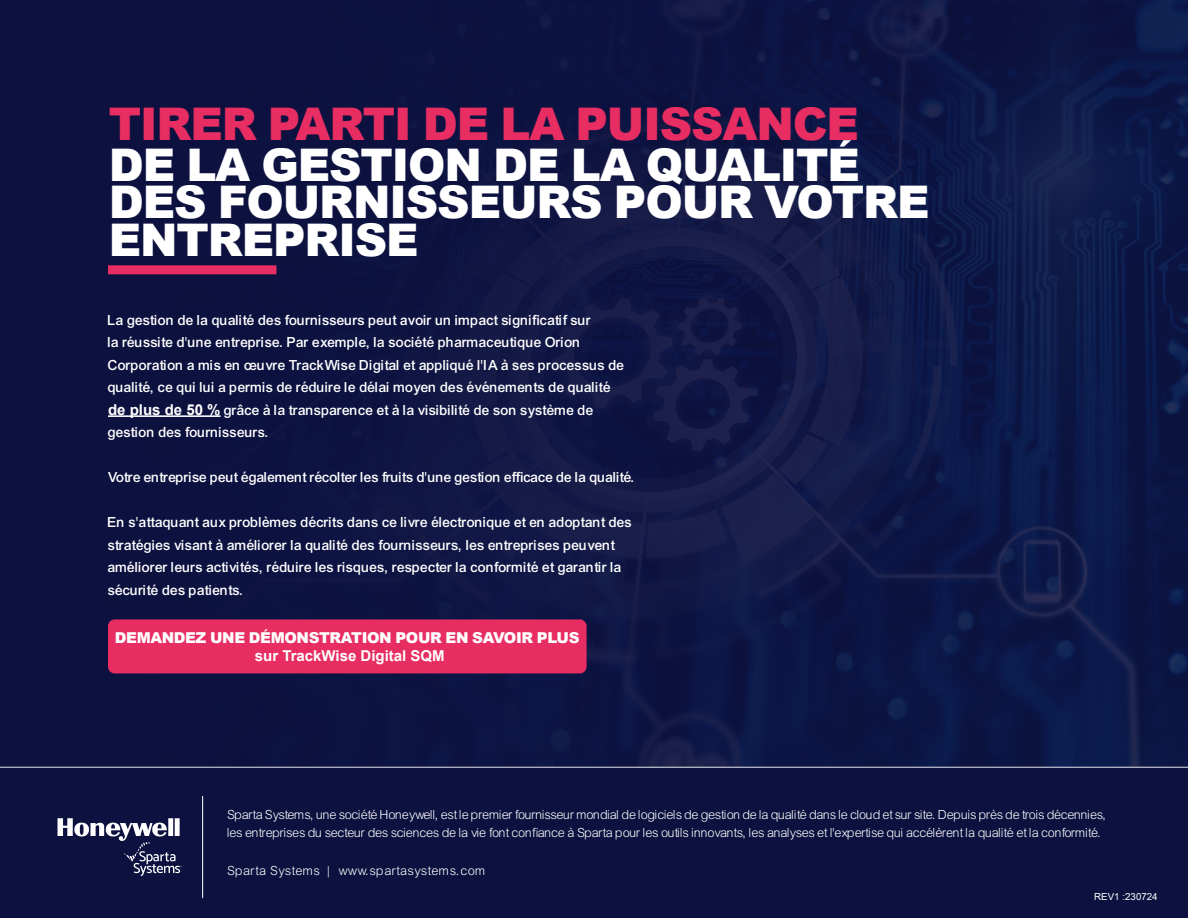
<style>
.page{position:relative;width:1188px;height:918px;background:#0d113f}
.page>*{position:absolute;margin:0;border:0;box-sizing:border-box;transform-origin:0 0}
.t1{font:900 45px/38.5px "Arial";letter-spacing:-.025em;color:#fff}
.Bodycopy{font:15px/22.5px "Arial Mdm";color:#fff}
.Bodycopy-2{font:900 15px/18px "Arial";letter-spacing:-.025em;color:#fff;text-align:center}
.t2{font:13.5px/18px "Arial Lgt";letter-spacing:-.02em;color:#fff}
.t3{font:13.5px "Arial Lgt";letter-spacing:.03em;color:#fff}
.Bodycopy-3{font:9.75px "Arial";color:#fff}
.s1{color:#e72d62}
.s2{font-family:"Arial";font-weight:700}
.s3{font-weight:700}
</style>
<div class="page">
<svg style="left:58px;top:818px;width:124px;height:58px"></svg>
<hr style="left:202px;top:796px;width:1px;height:102px;background:#fff">
<img style="left:0;top:0;width:1188px;height:767px">
<hr style="left:0;top:767px;width:1188px;height:1px;background:#e6e7e9">
<div style="left:108px;top:265px;width:168px;height:9px;background:#e72d62"></div>
<hr style="left:108px;top:415px;width:113px;height:2px;background:#fff">
<div style="left:108px;top:619px;width:479px;height:54px;background:#e72d62;border-radius:7px"></div>
<p class="t1" style="left:109px;top:103px;width:822px"><span class="s1">TIRER PARTI DE LA PUISSANCE<br></span>DE LA GESTION DE LA QUALITÉ<br>DES FOURNISSEURS POUR VOTRE<br>ENTREPRISE</p>
<p class="Bodycopy" style="left:108px;top:309px;width:518px">La gestion de la qualité des fournisseurs peut avoir un impact significatif sur<br>la réussite d'une entreprise. Par exemple, la société pharmaceutique Orion Corporation a mis en œuvre TrackWise Digital et appliqué l'IA à ses processus de qualité, ce qui lui a permis de réduire le délai moyen des événements de qualité <span class="s2">de plus de 50 %</span> grâce à la transparence et à la visibilité de son système de gestion des fournisseurs.</p>
<p class="Bodycopy" style="left:108px;top:466px;width:529px">Votre entreprise peut également récolter les fruits d'une gestion efficace de la qualité.</p>
<p class="Bodycopy" style="left:108px;top:511px;width:526px">En s'attaquant aux problèmes décrits dans ce livre électronique et en adoptant des stratégies visant à améliorer la qualité des fournisseurs, les entreprises peuvent améliorer leurs activités, réduire les risques, respecter la conformité et garantir la sécurité des patients.</p>
<p class="Bodycopy-2" style="left:115px;top:629px;width:466px">DEMANDEZ UNE DÉMONSTRATION POUR EN SAVOIR PLUS <span class="s3">sur TrackWise Digital SQM</span></p>
<p class="t2" style="left:228px;top:806px;width:881px">Sparta Systems, une société Honeywell, est le premier fournisseur mondial de logiciels de gestion de la qualité dans le cloud et sur site. Depuis près de trois décennies, les entreprises du secteur des sciences de la vie font confiance à Sparta pour les outils innovants, les analyses et l'expertise qui accélèrent la qualité et la conformité.</p>
<p class="t3" style="left:228px;top:863px;width:260px">Sparta Systems | www.spartasystems.com</p>
<p class="Bodycopy-3" style="left:1094px;top:890px;width:65px">REV1 :230724</p>
</div>
